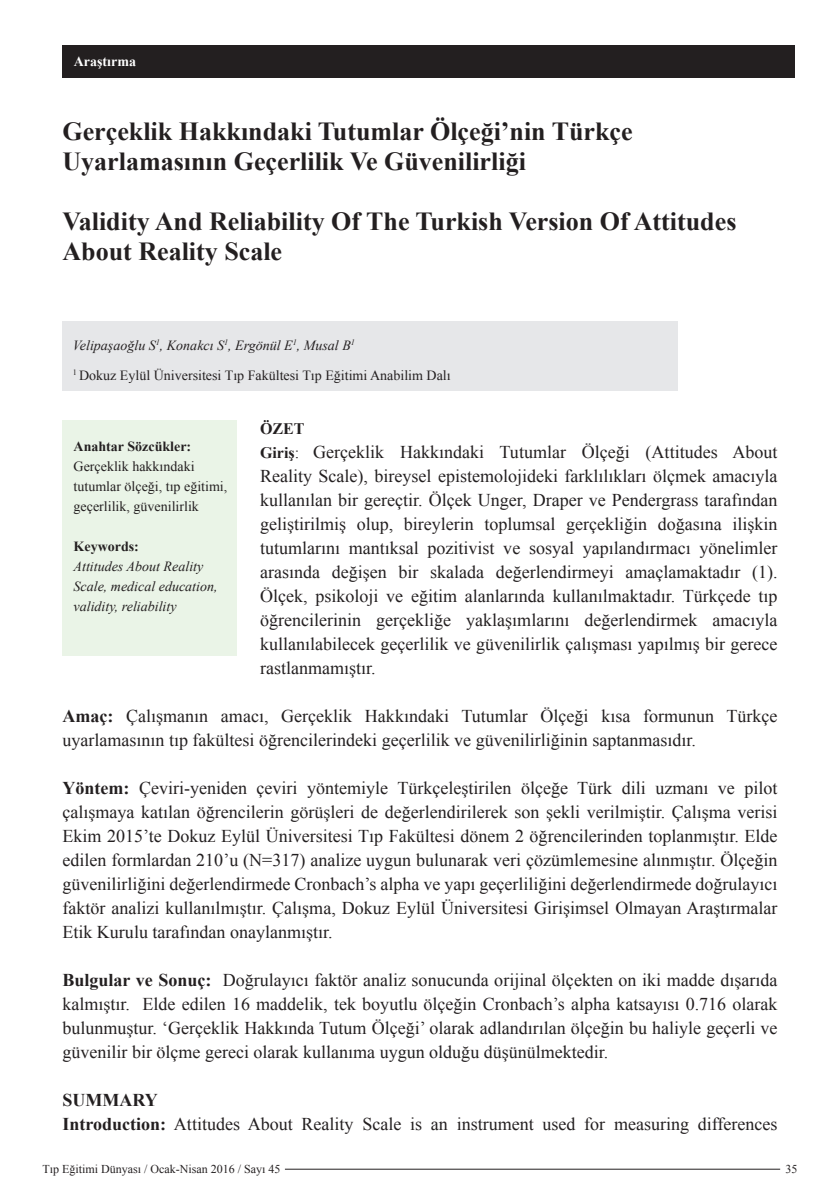
<style>
.page{position:relative;width:840px;height:1191px;background:#fff}
.page>*{position:absolute;margin:0;border:0;box-sizing:border-box;transform-origin:0 0}
.BÜYÜK_BAŞLIK{font:700 26px/30px "Times New Roman";color:#231f20}
.ic_yazilar{font:18px/24px "Times New Roman";color:#231f20;text-align:justify}
.ic_yazilar-2{font:700 18px "Times New Roman";color:#231f20}
.ic_yazilar-3{font:700 16px "Times New Roman";color:#231f20}
.öğretim_üyeleri{font:14px/20px "Times New Roman";color:#231f20}
.öğretim_üyeleri-2{font:italic 14px/20px "Times New Roman";color:#231f20}
.öğretim_üyeleri-3{font:700 14px "Times New Roman";color:#231f20}
.öğretim_üyeleri-4{font:700 14px "Times New Roman";color:#fff}
.öğretim_üyeleri-5{font:12px "Times New Roman";color:#231f20}
.s1{font-weight:700;font-size:16px}
.s2{font-size:16px}
.s3{font-weight:700}
</style>
<div class="page">
<hr style="left:285px;top:1168px;width:494px;height:1px;background:#231f20">
<div style="left:62px;top:321px;width:615px;height:70px;background:#e6e7e9"></div>
<div style="left:62px;top:45px;width:732px;height:32px;background:#231f20"></div>
<div style="left:62px;top:419px;width:175px;height:236px;background:#eaf4e7"></div>
<p class="öğretim_üyeleri-4" style="left:74px;top:52px;width:64px">Araştırma</p>
<p class="BÜYÜK_BAŞLIK" style="left:62px;top:116px;width:571px">Gerçekli̇k Hakkındaki̇ Tutumlar Ölçeği̇’ni̇n Türkçe<br>Uyarlamasının Geçerli̇li̇k Ve Güvenilirliği</p>
<p class="BÜYÜK_BAŞLIK" style="left:62px;top:206px;width:675px">Validity And Reliability Of The Turkish Version Of Attitudes<br>About Reality Scale</p>
<p class="öğretim_üyeleri-2" style="left:73px;top:335px;width:283px">Velipaşaoğlu S<sup>1</sup>, Konakcı S<sup>1</sup>, Ergönül E<sup>1</sup>, Musal B<sup>1</sup></p>
<p class="öğretim_üyeleri" style="left:73px;top:365px;width:379px"><sup>1</sup> Dokuz Eylül Üniversitesi Tıp Fakültesi Tıp Eğitimi Anabilim Dalı</p>
<p class="ic_yazilar-3" style="left:260px;top:418px;width:46px">ÖZET</p>
<p class="ic_yazilar" style="left:260px;top:440px;width:518px"><span class="s1">Giriş</span><span class="s2">:</span> Gerçeklik Hakkındaki Tutumlar Ölçeği (Attitudes About Reality Scale), bireysel epistemolojideki farklılıkları ölçmek amacıyla kullanılan bir gereçtir. Ölçek Unger, Draper ve Pendergrass tarafından geliştirilmiş olup, bireylerin toplumsal gerçekliğin doğasına ilişkin tutumlarını mantıksal pozitivist ve sosyal yapılandırmacı yönelimler arasında değişen bir skalada değerlendirmeyi amaçlamaktadır (1).<br>Ölçek, psikoloji ve eğitim alanlarında kullanılmaktadır. Türkçede tıp öğrencilerinin gerçekliğe yaklaşımlarını değerlendirmek amacıyla kullanılabilecek geçerlilik ve güvenilirlik çalışması yapılmış bir gerece rastlanmamıştır.</p>
<p class="ic_yazilar" style="left:62px;top:704px;width:716px"><span class="s3">Amaç:</span> Çalışmanın amacı, Gerçeklik Hakkındaki Tutumlar Ölçeği kısa formunun Türkçe uyarlamasının tıp fakültesi öğrencilerindeki geçerlilik ve güvenilirliğinin saptanmasıdır.</p>
<p class="ic_yazilar" style="left:62px;top:776px;width:716px"><span class="s3">Yöntem:</span> Çeviri-yeniden çeviri yöntemiyle Türkçeleştirilen ölçeğe Türk dili uzmanı ve pilot çalışmaya katılan öğrencilerin görüşleri de değerlendirilerek son şekli verilmiştir. Çalışma verisi Ekim 2015’te Dokuz Eylül Üniversitesi Tıp Fakültesi dönem 2 öğrencilerinden toplanmıştır. Elde edilen formlardan 210’u (N=317) analize uygun bulunarak veri çözümlemesine alınmıştır. Ölçeğin güvenilirliğini değerlendirmede Cronbach’s alpha ve yapı geçerliliğini değerlendirmede doğrulayıcı faktör analizi kullanılmıştır. Çalışma, Dokuz Eylül Üniversitesi Girişimsel Olmayan Araştırmalar Etik Kurulu tarafından onaylanmıştır.</p>
<p class="ic_yazilar" style="left:62px;top:968px;width:716px"><span class="s3">Bulgular ve Sonuç:</span> Doğrulayıcı faktör analiz sonucunda orijinal ölçekten on iki madde dışarıda kalmıştır. Elde edilen 16 maddelik, tek boyutlu ölçeğin Cronbach’s alpha katsayısı 0.716 olarak bulunmuştur. ‘Gerçeklik Hakkında Tutum Ölçeği’ olarak adlandırılan ölçeğin bu haliyle geçerli ve güvenilir bir ölçme gereci olarak kullanıma uygun olduğu düşünülmektedir.</p>
<p class="ic_yazilar-2" style="left:62px;top:1088px;width:97px">SUMMARY</p>
<p class="ic_yazilar" style="left:62px;top:1112px;width:716px"><span class="s3">Introduction:</span> Attitudes About Reality Scale is an instrument used for measuring differences</p>
<p class="öğretim_üyeleri-3" style="left:74px;top:436px;width:119px">Anahtar Sözcükler:</p>
<p class="öğretim_üyeleri" style="left:74px;top:456px;width:155px">Gerçeklik hakkındaki tutumlar ölçeği, tıp eğitimi, geçerlilik, güvenilirlik</p>
<p class="öğretim_üyeleri-3" style="left:74px;top:536px;width:67px">Keywords:</p>
<p class="öğretim_üyeleri-2" style="left:74px;top:555px;width:145px">Attitudes About Reality<br>Scale, medical education, validity, reliability</p>
<p class="öğretim_üyeleri-5" style="left:42px;top:1160px;width:239px">Tıp Eğitimi Dünyası / Ocak-Nisan 2016 / Sayı 45</p>
<p class="öğretim_üyeleri-5" style="left:785px;top:1160px;width:13px">35</p>
</div>
